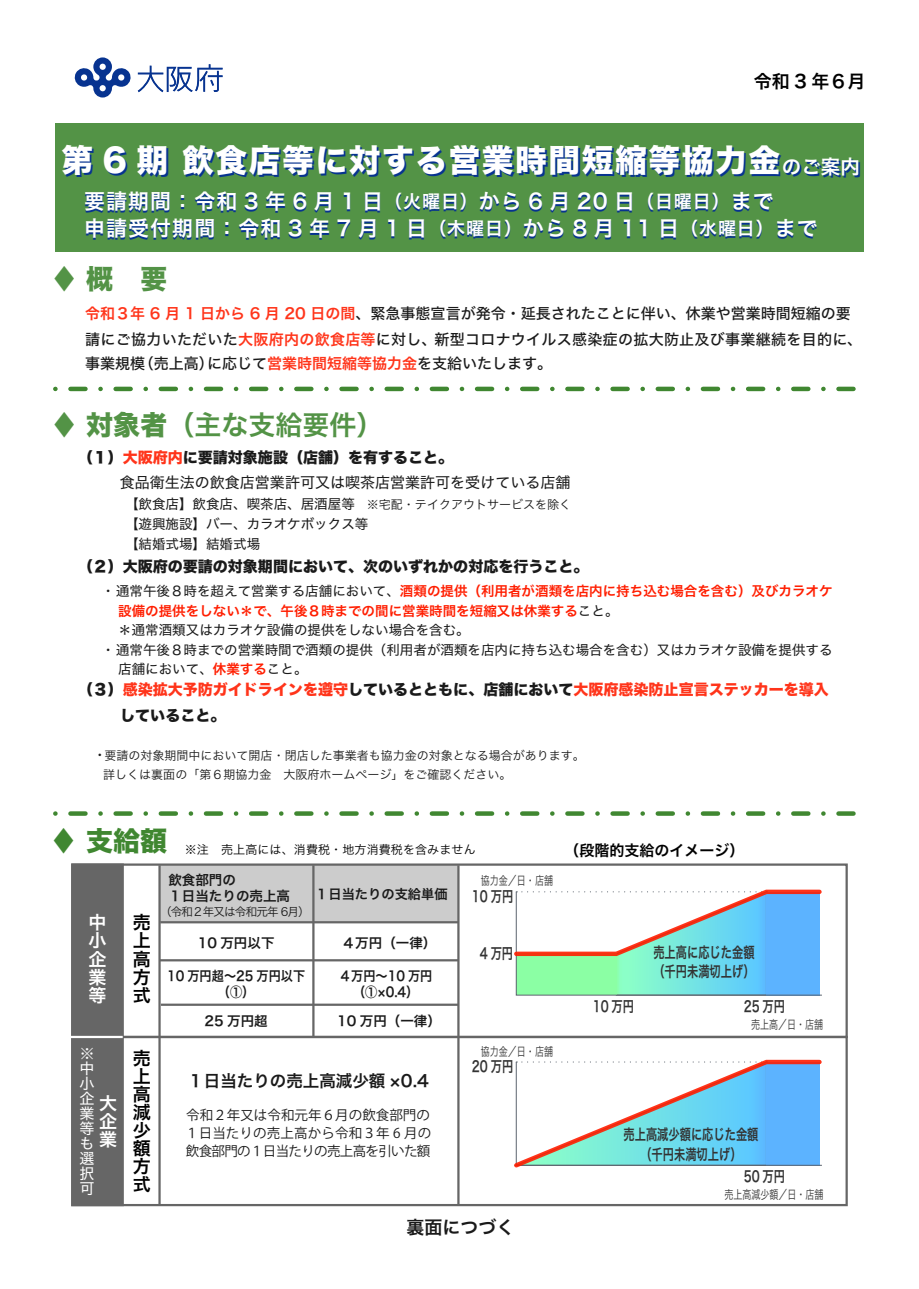
<style>
.page{position:relative;width:919px;height:1289px;background:#fff}
.page>*{position:absolute;margin:0;border:0;box-sizing:border-box;transform-origin:0 0}
.t1{font:31.65px "Hira Kaku Std W8";letter-spacing:.05em;color:#fff}
.t2{font:27px "Hira Kaku Std W6";color:#408731}
.t3{font:27px "Hira Kaku Std W8";color:#408731}
.t4{font:21px/27px "Hira Kaku Std W6";letter-spacing:.05em;color:#fff}
.t5{font:18px/18px "Hira Kaku Pro N W6";color:#000;text-align:justify}
.t6{font:18px/18px "Hira Kaku Pro N W6";color:#fff;text-align:justify}
.t7{font:18px "Hira Kaku Pro N W6";color:#1a1a1a}
.t8{font:16.5px "Hira Kaku Pro N W6";color:#1a1a1a}
.t9{font:15px/24.9px "Hira Kaku Pro N W5";color:#1a1a1a}
.t10{font:15px/19.5px "Hira Kaku Std W6";color:#333;scale:.75 1}
.t11{font:15px "Hira Kaku Std N W8";color:#1a1a1a}
.t12{font:15px/25.5px "Hira Kaku Std N W8";color:rgb(255 30 0/.9)}
.t13{font:15px "Hira Kaku Pro N W4";color:#1a1a1a}
.t14{font:15px "Hira Kaku Pro N W6";color:#000}
.t15{font:15px/15px "Hira Kaku Pro N W4";color:#fff}
.t16{font:13.5px/20px "Hira Kaku Pro N W4";color:#1a1a1a}
.t17{font:13.5px/19.5px "Hira Kaku Pro N W6";color:#ff1e00}
.t18{font:13.5px/18px "Koz Go Pr 6 N";letter-spacing:.005em;color:#1a1a1a;text-align:justify}
.t19{font:13.5px/16.6px "Hira Kaku Pro N W6";color:#1a1a1a}
.t20{font:13.5px/16.5px "Hira Kaku Pro N W6";color:#1a1a1a;text-align:center;scale:.9 1}
.t21{font:13.2px "Hira Kaku Pro N W6";color:#1a1a1a}
.t22{font:12px/18.8px "Hira Kaku Pro N W3";color:#1a1a1a}
.t23{font:12px "Hira Kaku Std W3";color:#333;scale:.75 1}
.t24{font:12px "Hira Kaku Pro N W3";letter-spacing:.01em;color:#000}
.t25{font:11.55px "Hira Kaku Pro N W3";letter-spacing:-.075em;color:#1a1a1a}
.s1{font-family:"Hira Kaku Pro N W6";font-size:19.5px}
.s2{font-size:18px}
.s3{font-family:"Hira Kaku Pro N W6";color:rgb(255 30 0/.9)}
.s4{font-family:"Hira Kaku Std W8"}
.s5{color:rgb(255 30 0/.9)}
.s6{font-family:"Hira Kaku Pro N W3";font-size:12px}
.s7{font-family:"Hira Kaku Pro N W4";color:#1a1a1a}
.s8{font-family:"Hira Kaku Pro N W6";color:#ff1e00}
.s9{color:#1a1a1a}
.s10{font-family:"Hira Kaku Pro N W4";font-size:13.5px}
</style>
<div class="page">
<div style="left:55px;top:123px;width:808px;height:129px;background:#539346"></div>
<div style="left:160px;top:865px;width:298px;height:57px;background:#ccc"></div>
<svg style="left:74px;top:57px;width:57px;height:40px"></svg>
<svg style="left:138px;top:64px;width:85px;height:28px"></svg>
<svg style="left:55px;top:386px;width:801px;height:5px"></svg>
<svg style="left:55px;top:811px;width:801px;height:4px"></svg>
<hr style="left:312px;top:865px;width:2px;height:171px;background:#666">
<div style="left:71px;top:863px;width:53px;height:343px;background:#666;border:2px solid #666"></div>
<div style="left:71px;top:863px;width:776px;height:175px;border:2px solid #666"></div>
<div style="left:71px;top:1035px;width:776px;height:171px;border:2px solid #666"></div>
<hr style="left:160px;top:921px;width:298px;height:2px;background:#666">
<hr style="left:159px;top:959px;width:299px;height:2px;background:#666">
<hr style="left:161px;top:1003px;width:297px;height:2px;background:#666">
<svg style="left:514px;top:889px;width:308px;height:107px"></svg>
<svg style="left:514px;top:1059px;width:308px;height:108px"></svg>
<hr style="left:457px;top:865px;width:2px;height:340px;background:#666">
<hr style="left:158px;top:865px;width:3px;height:340px;background:#666">
<hr style="left:68px;top:1035px;width:55px;height:3px;background:#fff">
<h3 class="t5" style="left:753px;top:72px;width:113px">令和 3 年６月</h3>
<h1 class="t1" style="left:61px;top:143px;width:800px">第 6 期 飲食店等に対する営業時間短縮等協力金<span class="s1">のご案内</span></h1>
<h3 class="t4" style="left:84px;top:188px;width:735px">要請期間：令和 3 年 6 月 1 日<span class="s2">（火曜日）</span>から 6 月 20 日<span class="s2">（日曜日）</span>まで<br>申請受付期間：令和 3 年 7 月 1 日<span class="s2">（木曜日）</span>から 8 月 11 日<span class="s2">（水曜日）</span>まで</h3>
<h2 class="t3" style="left:50px;top:264px;width:118px">♦ 概　要</h2>
<p class="t9" style="left:85px;top:300px;width:778px"><span class="s3">令和３年 6 月 1 日から 6 月 20 日の間</span>、緊急事態宣言が発令・延長されたことに伴い、休業や営業時間短縮の要請にご協力いただいた<span class="s3">大阪府内の飲食店等</span>に対し、新型コロナウイルス感染症の拡大防止及び事業継続を目的に、事業規模（売上高）に応じて<span class="s3">営業時間短縮等協力金</span>を支給いたします。</p>
<h2 class="t2" style="left:50px;top:404px;width:334px"><span class="s4">♦ 対象者</span>（主な支給要件）</h2>
<p class="t11" style="left:78px;top:448px;width:377px">（１）<span class="s5">大阪府内</span>に要請対象施設（店舗）を有すること。</p>
<p class="t13" style="left:120px;top:469px;width:452px">食品衛生法の飲食店営業許可又は喫茶店営業許可を受けている店舗</p>
<p class="t16" style="left:125px;top:493px;width:447px">【飲食店】飲食店、喫茶店、居酒屋等 <span class="s6">※宅配・テイクアウトサービスを除く</span>【遊興施設】バー、カラオケボックス等<br>【結婚式場】結婚式場</p>
<p class="t11" style="left:78px;top:558px;width:512px">（２）大阪府の要請の対象期間において、次のいずれかの対応を行うこと。</p>
<p class="t17" style="left:118px;top:581px;width:715px;text-indent:-17px"><span class="s7">・ 通常午後８時を超えて営業する店舗において、</span>酒類の提供（利用者が酒類を店内に持ち込む場合を含む）及びカラオケ設備の提供をしない＊で、午後８時までの間に営業時間を短縮又は休業する<span class="s7">こと。</span></p>
<p class="t16" style="left:118px;top:619px;width:353px">＊通常酒類又はカラオケ設備の提供をしない場合を含む。</p>
<p class="t16" style="left:101px;top:639px;width:732px">・ 通常午後８時までの営業時間で酒類の提供（利用者が酒類を店内に持ち込む場合を含む）又はカラオケ設備を提供する</p>
<p class="t16" style="left:118px;top:658px;width:191px">店舗において、<span class="s8">休業する</span>こと。</p>
<p class="t12" style="left:120px;top:677px;width:710px;text-indent:-43px"><span class="s9">（３）</span>感染拡大予防ガイドラインを遵守<span class="s9">しているとともに、店舗において</span>大阪府感染防止宣言ステッカーを導入<span class="s9">していること。</span></p>
<p class="t22" style="left:103px;top:745px;width:483px;text-indent:-10px"><span class="s10">・</span>要請の対象期間中において開店・閉店した事業者も協力金の対象となる場合があります。詳しくは裏面の「第６期協力金　大阪府ホームページ」をご確認ください。</p>
<h2 class="t3" style="left:50px;top:826px;width:118px">♦ 支給額</h2>
<p class="t24" style="left:185px;top:838px;width:292px">※注　売上高には、消費税・地方消費税を含みません</p>
<h3 class="t6" style="left:88px;top:913px;width:19px">中小企業等</h3>
<h3 class="t5" style="left:133px;top:913px;width:19px">売上高方式</h3>
<p class="t15" style="left:95px;top:1046px;width:16px;rotate:90deg">※</p>
<p class="t15" style="left:80px;top:1060px;width:16px">中小企業等も選択可</p>
<h3 class="t6" style="left:99px;top:1093px;width:19px">大企業</h3>
<h3 class="t5" style="left:133px;top:1048px;width:19px">売上高減少額方式</h3>
<p class="t19" style="left:168px;top:870px;width:123px">飲食部門の<br>１日当たりの売上高</p>
<p class="t25" style="left:160px;top:901px;width:151px">（令和２年又は令和元年 6月）</p>
<p class="t19" style="left:198px;top:933px;width:78px">10 万円以下</p>
<p class="t20" style="left:167px;top:966px;width:155px">10 万円超～25 万円以下（①）</p>
<p class="t19" style="left:204px;top:1012px;width:65px">25 万円超</p>
<p class="t21" style="left:315px;top:882px;width:134px">１日当たりの支給単価</p>
<p class="t19" style="left:342px;top:933px;width:96px">４万円（一律）</p>
<p class="t20" style="left:339px;top:966px;width:105px">４万円～10 万円（①×0.4）</p>
<p class="t19" style="left:337px;top:1012px;width:105px">10 万円（一律）</p>
<p class="t8" style="left:187px;top:1065px;width:243px">１日当たりの売上高減少額 ×0.4</p>
<p class="t18" style="left:185px;top:1106px;width:247px">令和２年又は令和元年６月の飲食部門の１日当たりの売上高から令和３年 6 月の飲食部門の１日当たりの売上高を引いた額</p>
<p class="t23" style="left:472px;top:871px;width:109px">　協力金／日・店舗</p>
<p class="t10" style="left:472px;top:886px;width:57px">10 万円</p>
<p class="t10" style="left:480px;top:944px;width:46px">4 万円</p>
<p class="t23" style="left:472px;top:1042px;width:109px">　協力金／日・店舗</p>
<p class="t10" style="left:472px;top:1056px;width:57px">20 万円</p>
<h3 class="t7" style="left:406px;top:1210px;width:109px">裏面につづく</h3>
<p class="t14" style="left:564px;top:837px;width:181px">（段階的支給のイメージ）</p>
<p class="t10" style="left:653px;top:942px;width:136px">売上高に応じた金額（千円未満切上げ）</p>
<p class="t10" style="left:592px;top:996px;width:57px">10 万円</p>
<p class="t10" style="left:743px;top:996px;width:57px">25 万円</p>
<p class="t23" style="left:751px;top:1015px;width:98px">売上高／日・店舗</p>
<p class="t10" style="left:623px;top:1125px;width:181px;text-align:center">売上高減少額に応じた金額（千円未満切上げ）</p>
<p class="t10" style="left:743px;top:1166px;width:57px">50 万円</p>
<p class="t23" style="left:724px;top:1185px;width:133px">売上高減少額／日・店舗</p>
</div>
